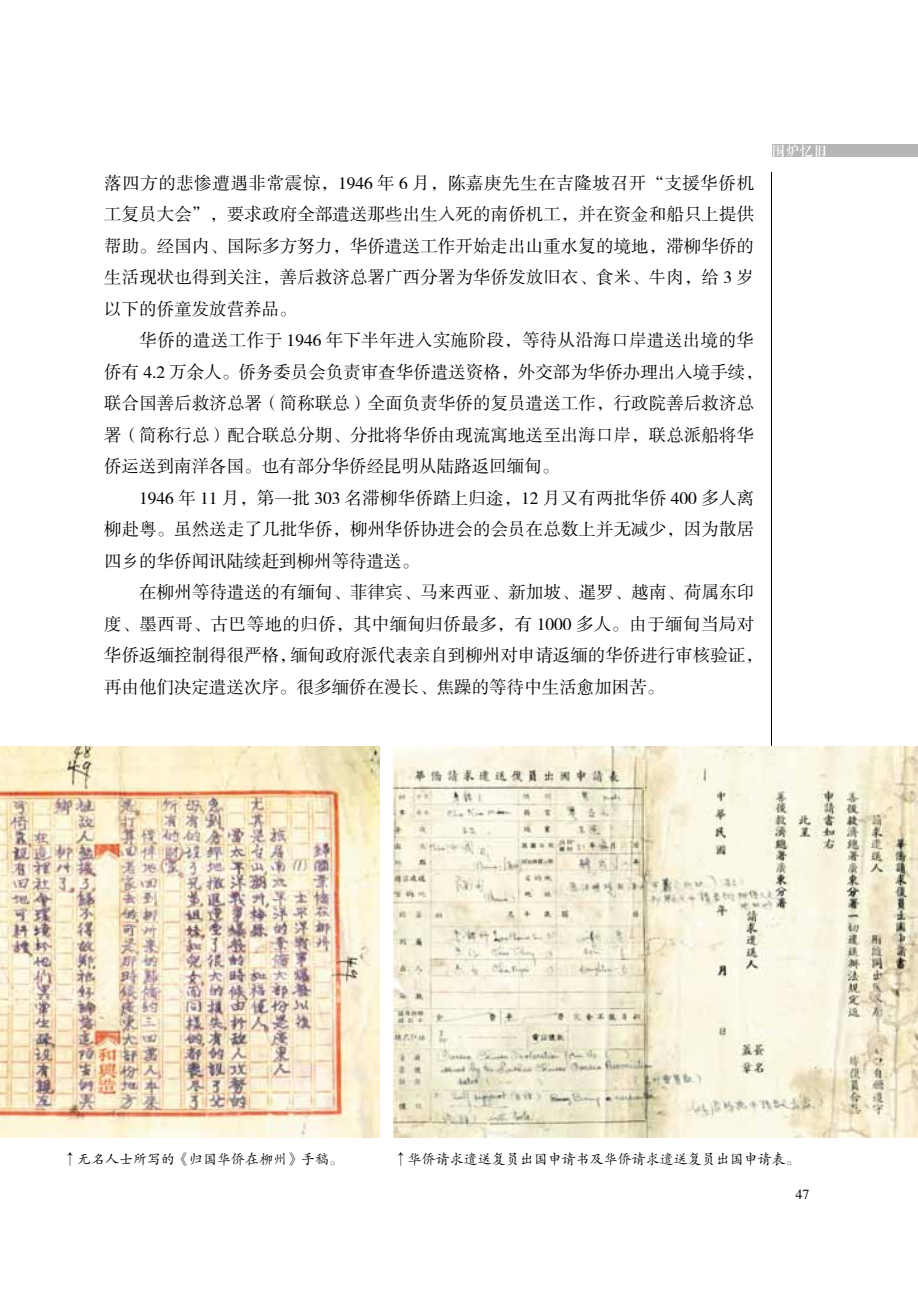
<style>
.page{position:relative;width:918px;height:1290px;background:#fff}
.page>*{position:absolute;margin:0;border:0;box-sizing:border-box;transform-origin:0 0}
.t1{font:17.5px/31.5px "FZSSJW GB1 0";letter-spacing:.005em;color:#000}
.t2{font:14px "FZKTJW GB1 0";color:#000}
.t3{font:14px "FZQKBYSJW GB1 0";color:#fff}
.t4{font:14px "FZSSJW GB1 0";color:#000}
</style>
<div class="page">
<hr style="left:771px;top:173px;width:1px;height:1013px;background:#000">
<div style="left:772px;top:144px;width:146px;height:13px;background:#b5b6b6"></div>
<div style="left:758px;top:1127px;width:28px;height:72px;background:#fff"></div>
<img style="left:0;top:747px;width:379px;height:390px">
<img style="left:394px;top:747px;width:524px;height:390px">
<p class="t1" style="left:104px;top:168px;width:660px">落四方的悲惨遭遇非常震惊，1946 年 6 月，陈嘉庚先生在吉隆坡召开“支援华侨机工复员大会”，要求政府全部遣送那些出生入死的南侨机工，并在资金和船只上提供帮助。经国内、国际多方努力，华侨遣送工作开始走出山重水复的境地，滞柳华侨的生活现状也得到关注，善后救济总署广西分署为华侨发放旧衣、食米、牛肉，给 3 岁以下的侨童发放营养品。<br>　　华侨的遣送工作于 1946 年下半年进入实施阶段，等待从沿海口岸遣送出境的华侨有 4.2 万余人。侨务委员会负责审查华侨遣送资格，外交部为华侨办理出入境手续，联合国善后救济总署（简称联总）全面负责华侨的复员遣送工作，行政院善后救济总署（简称行总）配合联总分期、分批将华侨由现流寓地送至出海口岸，联总派船将华侨运送到南洋各国。也有部分华侨经昆明从陆路返回缅甸。<br>　　1946 年 11 月，第一批 303 名滞柳华侨踏上归途，12 月又有两批华侨 400 多人离柳赴粤。虽然送走了几批华侨，柳州华侨协进会的会员在总数上并无减少，因为散居四乡的华侨闻讯陆续赶到柳州等待遣送。<br>　　在柳州等待遣送的有缅甸、菲律宾、马来西亚、新加坡、暹罗、越南、荷属东印度、墨西哥、古巴等地的归侨，其中缅甸归侨最多，有 1000 多人。由于缅甸当局对华侨返缅控制得很严格，缅甸政府派代表亲自到柳州对申请返缅的华侨进行审核验证，再由他们决定遣送次序。很多缅侨在漫长、焦躁的等待中生活愈加困苦。</p>
<p class="t3" style="left:771px;top:144px;width:57px">围炉忆旧</p>
<p class="t2" style="left:63px;top:1152px;width:281px">↑无名人士所写的《归国华侨在柳州》手稿。</p>
<p class="t2" style="left:394px;top:1152px;width:408px">↑华侨请求遣送复员出国申请书及华侨请求遣送复员出国申请表。</p>
<p class="t4" style="left:795px;top:1186px;width:15px">47</p>
</div>
